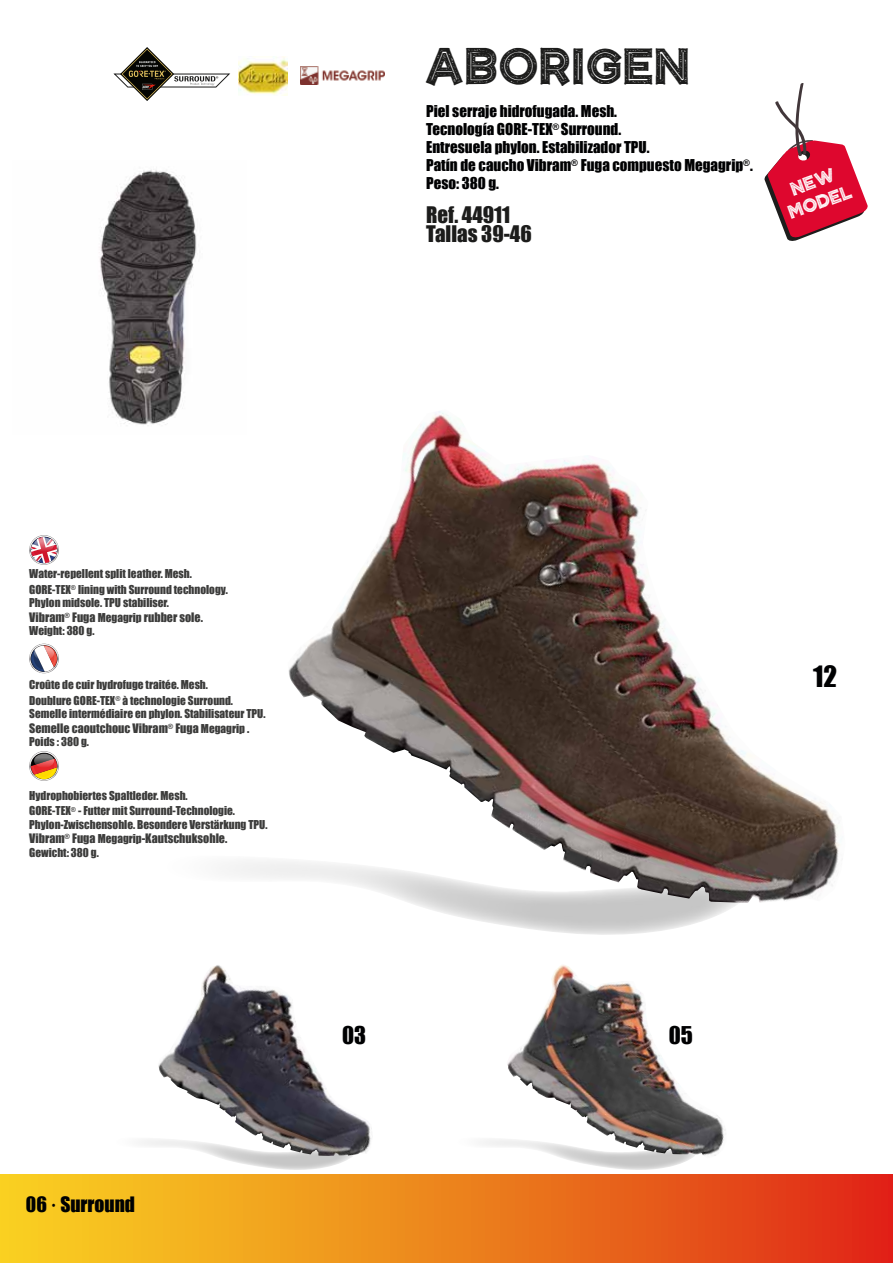
<style>
.page{position:relative;width:893px;height:1263px;background:#fff}
.page>*{position:absolute;margin:0;border:0;box-sizing:border-box;transform-origin:0 0}
.t1{font:40.5px "CF Tangerine Grunge";color:#1c1c1b}
.t2{font:27px "Impact";color:#000102}
.t3{font:22.5px "Impact";color:#000102}
.t4{font:21px/19.5px "Impact";color:#1c1c1b}
.t5{font:19.5px "Impact";color:#000102}
.t6{font:15.15px/21.6px "CF Tangerine Grunge";color:#fff;text-align:center}
.t7{font:15px/18px "Impact";color:#000102}
.t8{font:12px "Impact";color:#3c3c3b}
.t9{font:11.25px/15.5px "Impact";color:#3c3c3b}
.s1{font-size:11.25px}
</style>
<div class="page">
<div style="left:0;top:1174px;width:893px;height:89px;background:linear-gradient(to right,#fad822,#e02917)"></div>
<img style="left:507px;top:965px;width:219px;height:191px">
<svg style="left:764px;top:83px;width:104px;height:158px"></svg>
<svg style="left:29px;top:644px;width:30px;height:29px"></svg>
<svg style="left:34px;top:646px;width:20px;height:14px"></svg>
<svg style="left:29px;top:751px;width:30px;height:29px"></svg>
<svg style="left:34px;top:754px;width:20px;height:14px"></svg>
<svg style="left:29px;top:535px;width:30px;height:29px"></svg>
<svg style="left:34px;top:538px;width:20px;height:14px"></svg>
<svg style="left:141px;top:1140px;width:212px;height:30px"></svg>
<svg style="left:483px;top:1137px;width:213px;height:33px"></svg>
<svg style="left:226px;top:861px;width:512px;height:74px"></svg>
<img style="left:239px;top:56px;width:49px;height:39px">
<img style="left:301px;top:67px;width:83px;height:18px">
<img style="left:99px;top:170px;width:98px;height:255px">
<img style="left:158px;top:965px;width:214px;height:191px">
<img style="left:288px;top:411px;width:552px;height:492px">
<svg style="left:114px;top:47px;width:116px;height:54px"></svg>
<h1 class="t1" style="left:426px;top:45px;width:266px">ABORIGEN</h1>
<h3 class="t7" style="left:426px;top:101px;width:328px">Piel serraje hidrofugada. Mesh.<br>Tecnología GORE-TEX<sup>®</sup> Surround.<br>Entresuela phylon. Estabilizador TPU.<br>Patín de caucho Vibram<sup>®</sup> Fuga compuesto Megagrip<sup>®</sup>.<br>Peso: 380 g.</h3>
<h3 class="t4" style="left:426px;top:204px;width:107px">Ref. 44911<br>Tallas 39-46</h3>
<h3 class="t6" style="left:778px;top:184px;width:68px;rotate:-20deg">NEW<br>MODEL</h3>
<p class="t9" style="left:29px;top:566px;width:200px">Water-repellent split leather. Mesh.<br>GORE-TEX<sup>®</sup> lining with Surround technology.</p>
<p class="t9" style="left:29px;top:595px;width:141px">Phylon midsole. TPU stabiliser.</p>
<p class="t8" style="left:29px;top:608px;width:175px">Vibram<sup>®</sup> Fuga <span class="s1">Megagrip</span> rubber sole.</p>
<p class="t9" style="left:29px;top:623px;width:67px">Weight: 380 g.</p>
<p class="t9" style="left:29px;top:677px;width:205px">Croûte de cuir hydrofuge traitée. Mesh.<br>Doublure GORE-TEX<sup>®</sup> à technologie Surround.</p>
<p class="t9" style="left:29px;top:706px;width:238px">Semelle intermédiaire en phylon. Stabilisateur TPU.</p>
<p class="t8" style="left:29px;top:718px;width:222px">Semelle caoutchouc Vibram<sup>®</sup> Fuga <span class="s1">Megagrip</span> .</p>
<p class="t9" style="left:29px;top:733px;width:61px">Poids : 380 g.</p>
<p class="t9" style="left:29px;top:787px;width:207px">Hydrophobiertes Spaltleder. Mesh.<br>GORE-TEX<sup>®</sup> - Futter mit Surround-Technologie.</p>
<p class="t9" style="left:29px;top:816px;width:240px">Phylon-Zwischensohle. Besondere Verstärkung TPU.</p>
<p class="t8" style="left:29px;top:829px;width:200px">Vibram<sup>®</sup> Fuga <span class="s1">Megagrip</span>-Kautschuksohle.</p>
<p class="t9" style="left:29px;top:844px;width:71px">Gewicht: 380 g.</p>
<h3 class="t5" style="left:26px;top:1189px;width:111px">06 · Surround</h3>
<h3 class="t3" style="left:342px;top:1018px;width:25px">03</h3>
<h3 class="t3" style="left:669px;top:1018px;width:26px">05</h3>
<h2 class="t2" style="left:813px;top:655px;width:25px">12</h2>
</div>
